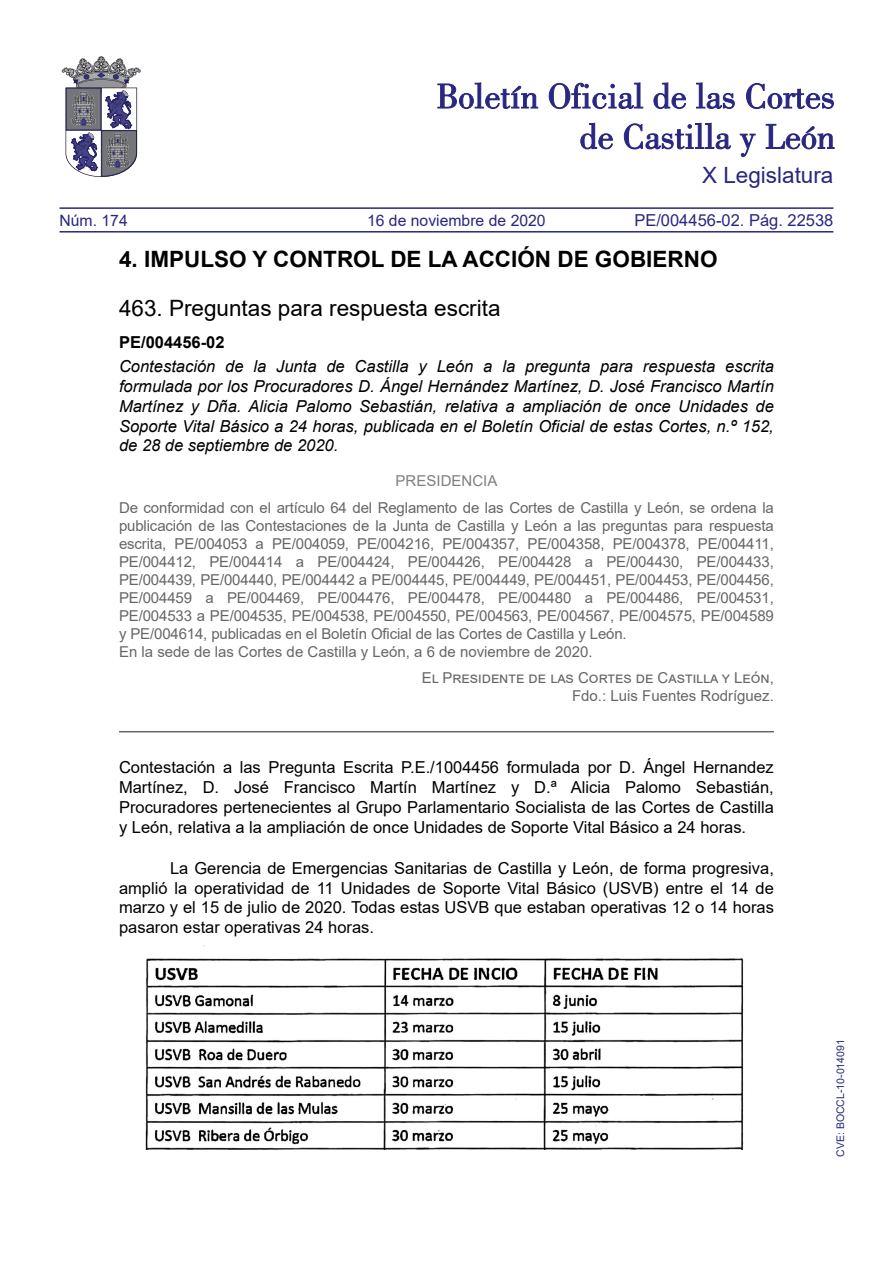
<style>
.page{position:relative;width:893px;height:1263px;background:#fff}
.page>*{position:absolute;margin:0;border:0;box-sizing:border-box;transform-origin:0 0}
.APARTADO{font:700 22.5px "Arial";color:#000}
.SUBAPARTADO{font:22.5px "Arial";color:#000}
.t1{font:22.5px "Arial";color:#292780}
.ENTRADILLA{font:italic 16.5px/19.8px "Arial";color:#000;text-align:justify}
.RESPUESTA_CONTESTACI{font:16.5px/19.8px "Arial";color:#000;text-align:justify}
.TEXTO_NORMAL{font:16.5px/19.8px "Arial";color:#000;text-align:justify}
.t2{font:16.5px "Arial";color:#292780}
.NÚMERO_CLAVE{font:700 16.5px "Arial";color:#000}
.t3{font:15.75px "Arial";color:#292780}
.TEXTO_CLARO{font:15px/18px "Arial";letter-spacing:-.01em;color:#666;text-align:justify}
.firma_claro{font:15px/18px "Arial";color:#666;text-align:right}
.PRESIDENCIA{font:15px "Arial";color:#808080}
.t4{font:10.5px "Arial";color:#292780}
</style>
<div class="page">
<svg style="left:437px;top:82px;width:101px;height:27px"></svg>
<svg style="left:549px;top:82px;width:94px;height:27px"></svg>
<svg style="left:654px;top:82px;width:32px;height:27px"></svg>
<svg style="left:696px;top:82px;width:39px;height:27px"></svg>
<svg style="left:746px;top:83px;width:88px;height:26px"></svg>
<svg style="left:580px;top:123px;width:33px;height:26px"></svg>
<svg style="left:624px;top:123px;width:107px;height:26px"></svg>
<svg style="left:740px;top:134px;width:15px;height:23px"></svg>
<svg style="left:766px;top:124px;width:68px;height:25px"></svg>
<svg style="left:62px;top:56px;width:79px;height:121px"></svg>
<hr style="left:60px;top:231px;width:773px;height:2px;background:#292780">
<hr style="left:60px;top:207px;width:773px;height:2px;background:#292780">
<hr style="left:119px;top:731px;width:655px;height:1px;background:#231f20">
<img style="left:145px;top:945px;width:599px;height:204px">
<h1 class="t1" style="left:702px;top:160px;width:133px">X Legislatura</h1>
<p class="t3" style="left:60px;top:210px;width:70px">Núm. 174</p>
<p class="t3" style="left:367px;top:210px;width:180px">16 de noviembre de 2020</p>
<p class="t2" style="left:634px;top:209px;width:201px">PE/004456-02. Pág. 22538</p>
<h1 class="APARTADO" style="left:119px;top:243px;width:600px">4. IMPULSO Y CONTROL DE LA ACCIÓN DE GOBIERNO</h1>
<h2 class="SUBAPARTADO" style="left:119px;top:292px;width:383px">463. Preguntas para respuesta escrita</h2>
<p class="NÚMERO_CLAVE" style="left:119px;top:331px;width:107px">PE/004456-02</p>
<p class="ENTRADILLA" style="left:119px;top:357px;width:656px">Contestación de la Junta de Castilla y León a la pregunta para respuesta escrita formulada por los Procuradores D. Ángel Hernández Martínez, D. José Francisco Martín Martínez y Dña. Alicia Palomo Sebastián, relativa a ampliación de once Unidades de Soporte Vital Básico a 24 horas, publicada en el Boletín Oficial de estas Cortes, n.º 152, de 28 de septiembre de 2020.</p>
<p class="PRESIDENCIA" style="left:396px;top:471px;width:103px">PRESIDENCIA</p>
<p class="TEXTO_CLARO" style="left:119px;top:498px;width:656px">De conformidad con el artículo 64 del Reglamento de las Cortes de Castilla y León, se ordena la publicación de las Contestaciones de la Junta de Castilla y León a las preguntas para respuesta escrita, PE/004053 a PE/004059, PE/004216, PE/004357, PE/004358, PE/004378, PE/004411, PE/004412, PE/004414 a PE/004424, PE/004426, PE/004428 a PE/004430, PE/004433, PE/004439, PE/004440, PE/004442 a PE/004445, PE/004449, PE/004451, PE/004453, PE/004456, PE/004459 a PE/004469, PE/004476, PE/004478, PE/004480 a PE/004486, PE/004531, PE/004533 a PE/004535, PE/004538, PE/004550, PE/004563, PE/004567, PE/004575, PE/004589 y PE/004614, publicadas en el Boletín Oficial de las Cortes de Castilla y León.</p>
<p class="TEXTO_CLARO" style="left:119px;top:642px;width:475px">En la sede de las Cortes de Castilla y León, a 6 de noviembre de 2020.</p>
<p class="firma_claro" style="left:422px;top:669px;width:353px">El Presidente de las Cortes de Castilla y León,<br>Fdo.: Luis Fuentes Rodríguez.</p>
<p class="RESPUESTA_CONTESTACI" style="left:119px;top:757px;width:656px">Contestación a las Pregunta Escrita P.E./1004456 formulada por D. Ángel Hernandez Martínez, D. José Francisco Martín Martínez y D.ª Alicia Palomo Sebastián, Procuradores pertenecientes al Grupo Parlamentario Socialista de las Cortes de Castilla y León, relativa a la ampliación de once Unidades de Soporte Vital Básico a 24 horas.</p>
<p class="TEXTO_NORMAL" style="left:119px;top:858px;width:656px;text-indent:51px">La Gerencia de Emergencias Sanitarias de Castilla y León, de forma progresiva, amplió la operatividad de 11 Unidades de Soporte Vital Básico (USVB) entre el 14 de marzo y el 15 de julio de 2020. Todas estas USVB que estaban operativas 12 o 14 horas pasaron estar operativas 24 horas.</p>
<p class="t4" style="left:833px;top:1157px;width:119px;rotate:-90deg">CVE: BOCCL-10-014091</p>
</div>
